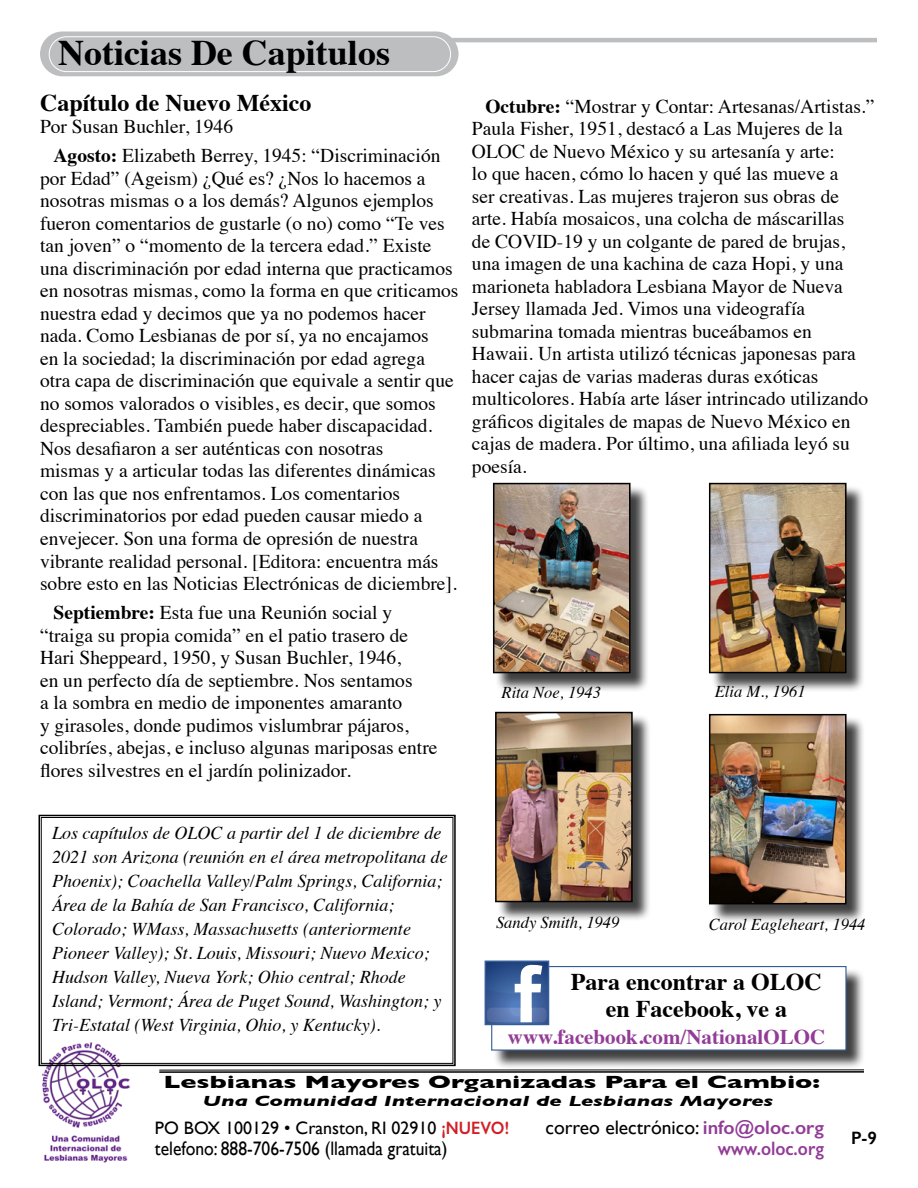
<style>
.page{position:relative;width:918px;height:1188px;background:#fff}
.page>*{position:absolute;margin:0;border:0;box-sizing:border-box;transform-origin:0 0}
.t1{font:700 36px "Times";color:#000}
.t2{font:700 24px/27px "Times";color:#000;text-align:center}
.t3{font:700 21px "Times";color:#923c97}
.t4{font:19.5px/22.5px "Times";color:#000}
.t5{font:19.5px "Gill Sans";color:#000;scale:.9 1}
.t6{font:19.5px "Gill Sans";color:#000}
.t7{font:600 19.5px "Gill Sans";color:#923c97;scale:.9 1}
.t8{font:italic 18px/24px "Times";color:#000}
.t9{font:700 18px "Gill Sans";color:#000;scale:1.5 1}
.t10{font:18px "Gill Sans";color:#000}
.t11{font:600 18px "Gill Sans";color:#000}
.t12{font:italic 16.5px "Times";color:#000}
.t13{font:italic 700 15px "Gill Sans";color:#000;scale:1.5 1}
.s1{font-weight:700}
.s2{font-weight:600;color:#d12027}
.s3{font-weight:600;color:#923c97}
</style>
<div class="page">
<hr style="left:159px;top:1071px;width:705px;height:2px;background:#000">
<hr style="left:159px;top:1070px;width:705px;height:1px;background:#000">
<img style="left:42px;top:1067px;width:88px;height:96px">
<hr style="left:270px;top:38px;width:607px;height:4px;background:#bcbec0">
<div style="left:40px;top:32px;width:419px;height:44px;background:#bcbec0;border-radius:22px"></div>
<div style="left:49px;top:36px;width:402px;height:36px;border:1px solid #fff;border-radius:17px"></div>
<svg style="left:38px;top:814px;width:418px;height:253px"></svg>
<div style="left:41px;top:817px;width:412px;height:247px;border:1px solid #000"></div>
<div style="left:711px;top:716px;width:154px;height:207px;background:#000;opacity:.75"></div>
<img style="left:712px;top:717px;width:132px;height:184px">
<div style="left:709px;top:714px;width:138px;height:190px;border:2px solid #000"></div>
<div style="left:495px;top:485px;width:154px;height:207px;background:#000;opacity:.75"></div>
<img style="left:496px;top:486px;width:132px;height:184px">
<div style="left:493px;top:483px;width:138px;height:190px;border:2px solid #000"></div>
<div style="left:497px;top:714px;width:154px;height:207px;background:#000;opacity:.75"></div>
<img style="left:498px;top:715px;width:132px;height:184px">
<div style="left:495px;top:712px;width:138px;height:190px;border:2px solid #000"></div>
<div style="left:711px;top:485px;width:154px;height:207px;background:#000;opacity:.75"></div>
<img style="left:712px;top:486px;width:132px;height:184px">
<div style="left:709px;top:483px;width:138px;height:190px;border:2px solid #000"></div>
<div style="left:493px;top:968px;width:373px;height:102px;background:#000;opacity:.75"></div>
<div style="left:491px;top:966px;width:356px;height:85px;background:#fff;border:1px solid #355d98"></div>
<svg style="left:488px;top:964px;width:58px;height:58px"></svg>
<div style="left:485px;top:961px;width:64px;height:64px;border:2px solid #355d98"></div>
<h1 class="t1" style="left:58px;top:18px;width:333px">Noticias De Capitulos</h1>
<p class="t2" style="left:40px;top:87px;width:273px">Capítulo de Nuevo México</p>
<p class="t4" style="left:54px;top:110px;width:389px;line-height:29.2px;text-indent:-13px">Por Susan Buchler, 1946<br><span class="s1">Agosto:</span> Elizabeth Berrey, 1945: “Discriminación</p>
<p class="t4" style="left:40px;top:165px;width:420px">por Edad” (Ageism) ¿Qué es? ¿Nos lo hacemos a nosotras mismas o a los demás? Algunos ejemplos fueron comentarios de gustarle (o no) como “Te ves tan joven” o “momento de la tercera edad.” Existe una discriminación por edad interna que practicamos en nosotras mismas, como la forma en que criticamos nuestra edad y decimos que ya no podemos hacer nada. Como Lesbianas de por sí, ya no encajamos<br>en la sociedad; la discriminación por edad agrega otra capa de discriminación que equivale a sentir que no somos valorados o visibles, es decir, que somos despreciables. También puede haber discapacidad.<br>Nos desafiaron a ser auténticas con nosotras<br>mismas y a articular todas las diferentes dinámicas con las que nos enfrentamos. Los comentarios discriminatorios por edad pueden causar miedo a envejecer. Son una forma de opresión de nuestra vibrante realidad personal. [Editora: encuentra más sobre esto en las Noticias Electrónicas de diciembre].</p>
<p class="t4" style="left:40px;top:600px;width:399px;text-indent:13px"><span class="s1">Septiembre:</span> Esta fue una Reunión social y “traiga su propia comida” en el patio trasero de Hari Sheppeard, 1950, y Susan Buchler, 1946,<br>en un perfecto día de septiembre. Nos sentamos<br>a la sombra en medio de imponentes amaranto<br>y girasoles, donde pudimos vislumbrar pájaros, colibríes, abejas, e incluso algunas mariposas entre flores silvestres en el jardín polinizador.</p>
<p class="t4" style="left:472px;top:93px;width:404px;text-indent:13px"><span class="s1">Octubre:</span> “Mostrar y Contar: Artesanas/Artistas.” Paula Fisher, 1951, destacó a Las Mujeres de la OLOC de Nuevo México y su artesanía y arte:<br>lo que hacen, cómo lo hacen y qué las mueve a<br>ser creativas. Las mujeres trajeron sus obras de arte. Había mosaicos, una colcha de máscarillas<br>de COVID-19 y un colgante de pared de brujas, una imagen de una kachina de caza Hopi, y una marioneta habladora Lesbiana Mayor de Nueva Jersey llamada Jed. Vimos una videografía submarina tomada mientras buceábamos en Hawaii. Un artista utilizó técnicas japonesas para hacer cajas de varias maderas duras exóticas multicolores. Había arte láser intrincado utilizando gráficos digitales de mapas de Nuevo México en cajas de madera. Por último, una afiliada leyó su poesía.</p>
<p class="t12" style="left:502px;top:678px;width:101px">Rita Noe, 1943</p>
<p class="t12" style="left:715px;top:678px;width:92px">Elia M., 1961</p>
<p class="t8" style="left:52px;top:820px;width:397px">Los capítulos de OLOC a partir del 1 de diciembre de 2021 son Arizona (reunión en el área metropolitana de Phoenix); Coachella Valley/Palm Springs, California; Área de la Bahía de San Francisco, California; Colorado; WMass, Massachusetts (anteriormente Pioneer Valley); St. Louis, Missouri; Nuevo Mexico; Hudson Valley, Nueva York; Ohio central; Rhode Island; Vermont; Área de Puget Sound, Washington; y Tri-Estatal (West Virginia, Ohio, y Kentucky).</p>
<p class="t12" style="left:496px;top:908px;width:125px">Sandy Smith, 1949</p>
<p class="t12" style="left:709px;top:911px;width:158px">Carol Eagleheart, 1944</p>
<p class="t2" style="left:571px;top:966px;width:252px">Para encontrar a OLOC en Facebook, ve a</p>
<p class="t3" style="left:508px;top:1017px;width:319px">www.facebook.com/NationalOLOC</p>
<p class="t9" style="left:163px;top:1071px;width:439px">Lesbianas Mayores Organizadas Para el Cambio:</p>
<p class="t13" style="left:202px;top:1092px;width:382px">Una Comunidad Internacional de Lesbianas Mayores</p>
<p class="t10" style="left:155px;top:1117px;width:356px">PO BOX 100129 • Cranston, RI 02910 <span class="s2">¡NUEVO!</span></p>
<p class="t6" style="left:546px;top:1116px;width:280px">correo electrónico: <span class="s3">info@oloc.org</span></p>
<p class="t5" style="left:155px;top:1137px;width:326px">telefono: 888-706-7506 (llamada gratuita)</p>
<p class="t7" style="left:718px;top:1136px;width:120px">www.oloc.org</p>
<p class="t11" style="left:851px;top:1128px;width:27px">P-9</p>
</div>
